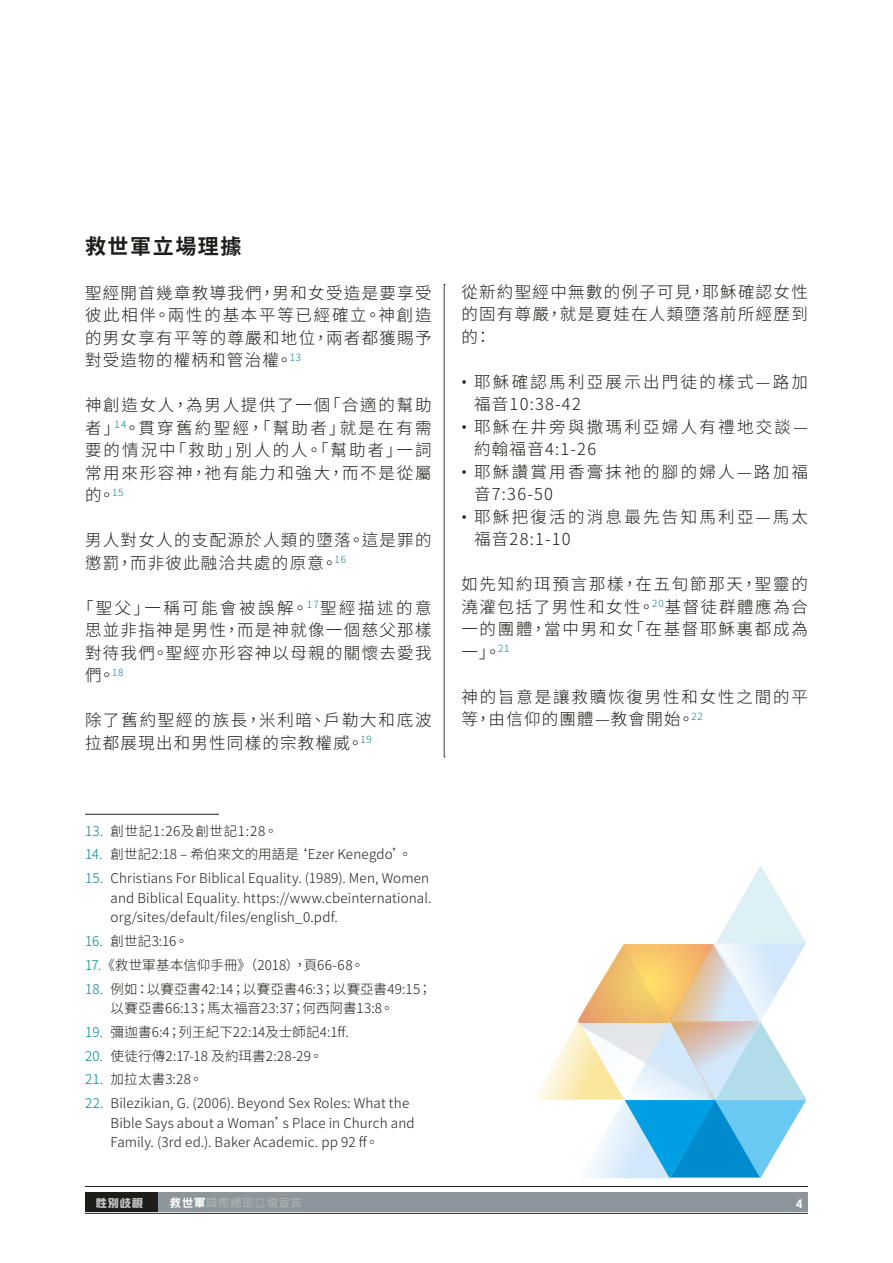
<style>
.page{position:relative;width:893px;height:1263px;background:#fff}
.page>*{position:absolute;margin:0;border:0;box-sizing:border-box;transform-origin:0 0}
.Chi-Subhead-1{font:700 21px "Noto Sans CJ Ktc";letter-spacing:.075em;color:#1d1d1b}
.Chi-BodyText{font:300 16.5px/22.5px "Noto Sans CJ Ktc";letter-spacing:.095em;color:#1d1d1b;text-align:justify}
.Chi-BodyText-2{font:300 16.5px/22.5px "Noto Sans CJ Ktc";letter-spacing:.14em;color:#1d1d1b}
.t1{font:300 13.5px/19.5px "Noto Sans CJ Ktc";letter-spacing:.01em;color:#1d1d1b}
.t2{font:300 13.5px "Noto Sans CJ Ktc";letter-spacing:.055em;color:#1d1d1b}
.t3{font:700 12px "Roboto";color:#fff}
.t4{font:300 11.25px "AR Hei B5 HK";letter-spacing:.075em;color:#c1c1c0}
.t5{font:11.25px "DF Zong Yi Std W9";color:#c1c1c0}
.s1{color:#008296}
.s2{font-family:"Roboto";font-weight:400}
.s3{font-family:"AR Hei B5";font-weight:800;color:#fff}
</style>
<div class="page">
<hr style="left:85px;top:1186px;width:723px;height:1px;background:#1d1d1b">
<svg style="left:535px;top:865px;width:271px;height:313px"></svg>
<svg style="left:444px;top:284px;width:1px;height:474px"></svg>
<div style="left:85px;top:1192px;width:723px;height:20px;background:#8d969a"></div>
<div style="left:85px;top:1192px;width:73px;height:20px;background:#1d1d1b"></div>
<hr style="left:85px;top:1213px;width:723px;height:1px;background:#1d1d1b">
<hr style="left:85px;top:814px;width:134px;height:1px;background:#1d1d1b">
<p class="Chi-Subhead-1" style="left:85px;top:234px;width:158px">救世軍立場理據</p>
<p class="Chi-BodyText" style="left:85px;top:282px;width:348px">聖經開首幾章教導我們，男和女受造是要享受彼此相伴。兩性的基本平等已經確立。神創造的男女享有平等的尊嚴和地位，兩者都獲賜予對受造物的權柄和管治權。<sup>13</sup></p>
<p class="Chi-BodyText" style="left:85px;top:394px;width:348px">神創造女人，為男人提供了一個「合適的幫助者」<sup>14</sup>。貫穿舊約聖經，「幫助者」就是在有需要的情況中「救助」別人的人。「幫助者」一詞常用來形容神，祂有能力和強大，而不是從屬的。<sup>15</sup></p>
<p class="Chi-BodyText" style="left:85px;top:529px;width:348px">男人對女人的支配源於人類的墮落。這是罪的懲罰，而非彼此融洽共處的原意。<sup>16</sup></p>
<p class="Chi-BodyText" style="left:85px;top:597px;width:348px;text-indent:-8px">「聖父」一稱可能會被誤解。<sup>17</sup>聖經描述的意思並非指神是男性，而是神就像一個慈父那樣對待我們。聖經亦形容神以母親的關懷去愛我們。<sup>18</sup></p>
<p class="Chi-BodyText" style="left:85px;top:709px;width:348px">除了舊約聖經的族長，米利暗、戶勒大和底波拉都展現出和男性同樣的宗教權威。<sup>19</sup></p>
<p class="t2" style="left:85px;top:823px;width:194px"><span class="s1">13.</span> 創世記1:26及創世記1:28。</p>
<p class="t1" style="left:85px;top:845px;width:329px"><span class="s1">14.</span> 創世記2:18 – 希伯來文的用語是‘Ezer Kenegdo’。</p>
<p class="t1" style="left:111px;top:869px;width:323px;text-indent:-26px"><span class="s1">15.</span> Christians For Biblical Equality. (1989). Men, Women and Biblical Equality. https://www.cbeinternational. org/sites/default/files/english_0.pdf.</p>
<p class="t1" style="left:85px;top:931px;width:105px"><span class="s1">16.</span> 創世記3:16。</p>
<p class="t1" style="left:85px;top:955px;width:281px"><span class="s1">17.</span>《救世軍基本信仰手冊》（2018），頁66-68。</p>
<p class="t1" style="left:111px;top:979px;width:323px;text-indent:-26px"><span class="s1">18.</span> 例如：以賽亞書42:14；以賽亞書46:3；以賽亞書49:15；以賽亞書66:13；馬太福音23:37；何西阿書13:8。</p>
<p class="t1" style="left:85px;top:1022px;width:265px"><span class="s1">19.</span> 彌迦書6:4；列王紀下22:14及士師記4:1ff.</p>
<p class="t1" style="left:85px;top:1046px;width:239px"><span class="s1">20.</span> 使徒行傳2:17-18 及約珥書2:28-29。</p>
<p class="t1" style="left:85px;top:1070px;width:119px"><span class="s1">21.</span> 加拉太書3:28。</p>
<p class="t1" style="left:111px;top:1093px;width:306px;text-indent:-26px"><span class="s1">22.</span> Bilezikian, G. (2006). Beyond Sex Roles: What the<br>Bible Says about a Woman’s Place in Church and<br>Family. (3rd ed.). Baker Academic. pp 92 ff。</p>
<p class="Chi-BodyText" style="left:461px;top:281px;width:348px">從新約聖經中無數的例子可見，耶穌確認女性的固有尊嚴，就是夏娃在人類墮落前所經歷到的：</p>
<p class="Chi-BodyText-2" style="left:474px;top:371px;width:335px;text-indent:-13px"><span class="s2">•</span> 耶穌確認馬利亞展示出門徒的樣式—路加福音10:38-42</p>
<p class="Chi-BodyText-2" style="left:474px;top:416px;width:335px;text-indent:-13px"><span class="s2">•</span> 耶穌在井旁與撒瑪利亞婦人有禮地交談—約翰福音4:1-26</p>
<p class="Chi-BodyText-2" style="left:474px;top:461px;width:335px;text-indent:-13px"><span class="s2">•</span> 耶穌讚賞用香膏抹祂的腳的婦人—路加福音7:36-50</p>
<p class="Chi-BodyText-2" style="left:474px;top:506px;width:335px;text-indent:-13px"><span class="s2">•</span> 耶穌把復活的消息最先告知馬利亞—馬太福音28:1-10</p>
<p class="Chi-BodyText" style="left:461px;top:573px;width:348px">如先知約珥預言那樣，在五旬節那天，聖靈的澆灌包括了男性和女性。<sup>20</sup>基督徒群體應為合一的團體，當中男和女「在基督耶穌裏都成為一」。<sup>21</sup></p>
<p class="Chi-BodyText" style="left:461px;top:686px;width:348px">神的旨意是讓救贖恢復男性和女性之間的平等，由信仰的團體—教會開始。<sup>22</sup></p>
<p class="t5" style="left:96px;top:1196px;width:49px">性別歧視</p>
<p class="t4" style="left:170px;top:1197px;width:134px"><span class="s3">救世軍</span>國際總部立場宣言</p>
<p class="t3" style="left:796px;top:1195px;width:8px">4</p>
</div>
